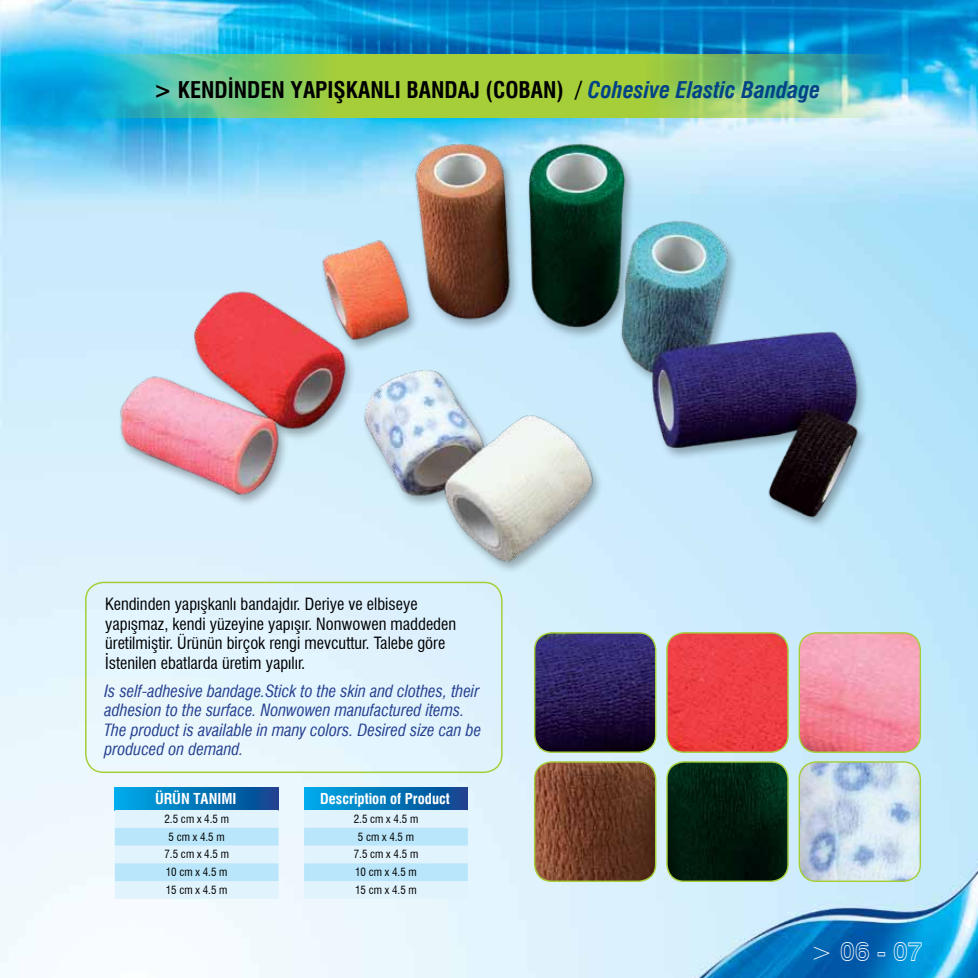
<style>
.page{position:relative;width:978px;height:978px;background:#fff}
.page>*{position:absolute;margin:0;border:0;box-sizing:border-box;transform-origin:0 0}
.t1{font:27px "Swiss 721 BT Bold Outline";color:#fff}
.t2{font:700 condensed 22.5px "Swiss 721 BT";color:#000}
.t3{font:condensed 16.5px/19.5px "Swiss 721 BT";color:#000}
.t4{font:italic condensed 16.5px/19.5px "Swiss 721 BT";color:#25408f}
.t5{font:700 condensed 14.7px "Swiss 721 BT";color:#fff}
.t6{font:condensed 11.1px/17.7px "Swiss 721 BT";color:#000;text-align:center}
.s1{font-style:italic;color:#014386}
</style>
<div class="page">
<img style="left:1px;top:0;width:977px;height:978px">
<img style="left:0;top:0;width:1px;height:978px">
<img style="left:492px;top:54px;width:434px;height:64px">
<svg style="left:54px;top:54px;width:438px;height:64px;background:#71c578"></svg>
<svg style="left:115px;top:788px;width:164px;height:22px;background:#0377ba"></svg>
<svg style="left:115px;top:810px;width:164px;height:89px;background:#d1eefb"></svg>
<svg style="left:304px;top:788px;width:164px;height:22px;background:#0377ba"></svg>
<svg style="left:304px;top:810px;width:164px;height:89px;background:#d1eefb"></svg>
<img style="left:0;top:385px;width:26px;height:577px">
<img style="left:114px;top:129px;width:750px;height:453px">
<img style="left:535px;top:633px;width:121px;height:119px">
<div style="left:534px;top:632px;width:122px;height:121px;border:1px solid #a6ce39;border-radius:17px"></div>
<img style="left:535px;top:762px;width:121px;height:119px">
<div style="left:534px;top:761px;width:122px;height:121px;border:1px solid #a6ce39;border-radius:17px"></div>
<img style="left:667px;top:633px;width:121px;height:119px">
<div style="left:666px;top:632px;width:123px;height:121px;border:1px solid #a6ce39;border-radius:17px"></div>
<img style="left:799px;top:633px;width:121px;height:119px">
<div style="left:799px;top:632px;width:122px;height:121px;border:1px solid #a6ce39;border-radius:17px"></div>
<img style="left:667px;top:762px;width:121px;height:119px">
<div style="left:666px;top:761px;width:123px;height:121px;border:1px solid #a6ce39;border-radius:17px"></div>
<img style="left:799px;top:762px;width:121px;height:119px">
<div style="left:799px;top:761px;width:122px;height:121px;border:1px solid #a6ce39;border-radius:17px"></div>
<div style="left:85px;top:582px;width:418px;height:191px;border:2px solid #a6ce39;border-radius:18px"></div>
<h2 class="t2" style="left:153px;top:76px;width:669px">&gt; KENDİNDEN YAPIŞKANLI BANDAJ (COBAN) / <span class="s1">Cohesive Elastic Bandage</span></h2>
<p class="t3" style="left:105px;top:595px;width:352px">Kendinden yapışkanlı bandajdır. Deriye ve elbiseye yapışmaz, kendi yüzeyine yapışır. Nonwowen maddeden üretilmiştir. Ürünün birçok rengi mevcuttur. Talebe göre İstenilen ebatlarda üretim yapılır.</p>
<p class="t4" style="left:105px;top:681px;width:378px">Is self-adhesive bandage.Stick to the skin and clothes, their adhesion to the surface. Nonwowen manufactured items.<br>The product is available in many colors. Desired size can be produced on demand.</p>
<p class="t5" style="left:155px;top:790px;width:83px">ÜRÜN TANIMI</p>
<p class="t6" style="left:164px;top:810px;width:66px">2.5 cm x 4.5 m<br>5 cm x 4.5 m<br>7.5 cm x 4.5 m<br>10 cm x 4.5 m<br>15 cm x 4.5 m</p>
<p class="t5" style="left:320px;top:790px;width:131px">Description of Product</p>
<p class="t6" style="left:354px;top:810px;width:66px">2.5 cm x 4.5 m<br>5 cm x 4.5 m<br>7.5 cm x 4.5 m<br>10 cm x 4.5 m<br>15 cm x 4.5 m</p>
<h1 class="t1" style="left:810px;top:935px;width:114px">&gt; 06 - 07</h1>
</div>
